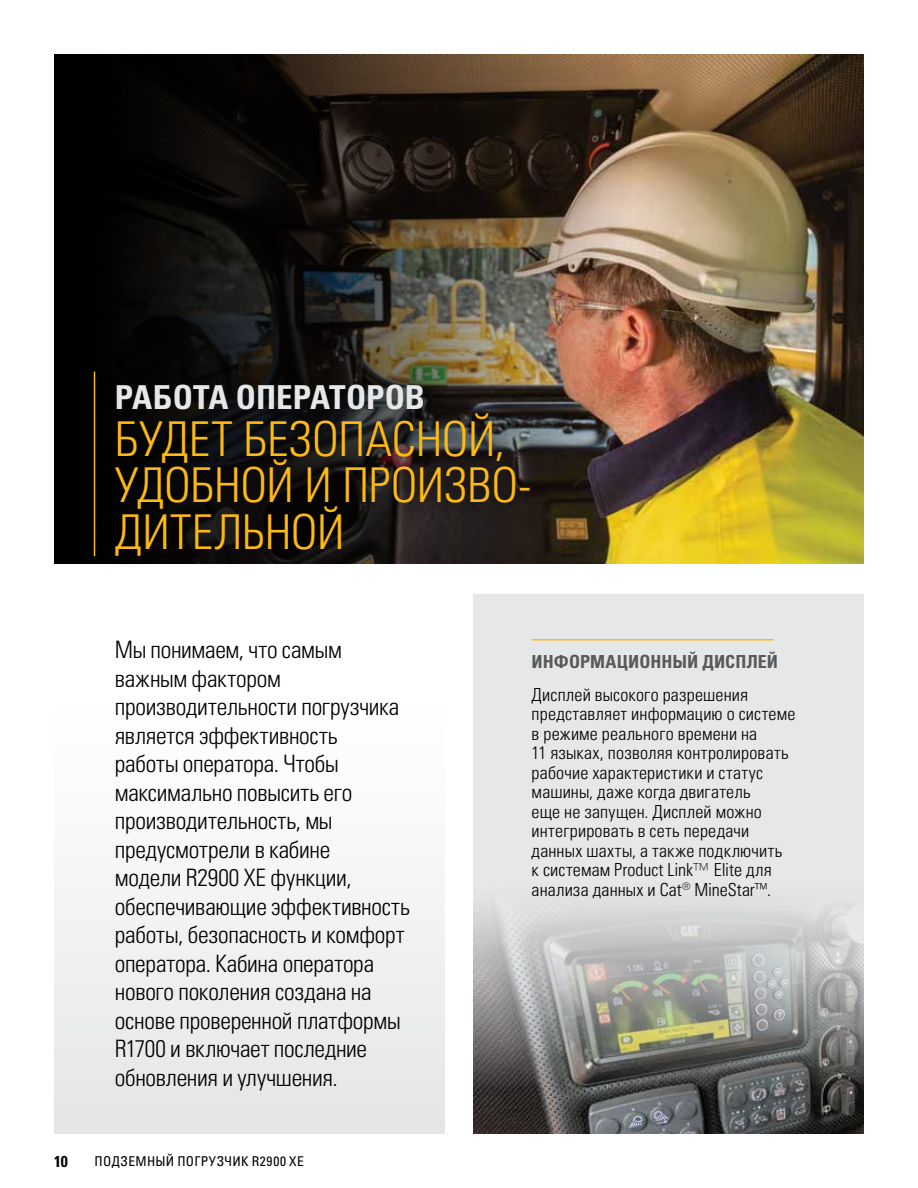
<style>
.page{position:relative;width:918px;height:1188px;background:#fff}
.page>*{position:absolute;margin:0;border:0;box-sizing:border-box;transform-origin:0 0}
.Copy{font:48px/46.5px "Univers LTCYR 47 Light Cond";letter-spacing:-.005em;color:#fdba12}
.Copy-2{font:33px "Univers LTCYR 67 Bold Cond";color:#e6e7e8}
.Copy-3{font:24px/28.5px "Univers LTCYR 47 Light Cond";letter-spacing:-.01em;color:#000}
.Copy-4{font:18px/19.5px "Univers LTCYR 47 Light Cond";letter-spacing:.01em;color:#000}
.Call_out_with_rule{font:18px "Univers LTCYR 67 Bold Cond";letter-spacing:.005em;color:#58595b}
.t1{font:15.75px "Univers LTCYR 67 Bold Cond";color:#000}
.t2{font:condensed 13.5px "Univers LTCYR 57";letter-spacing:.03em;color:#000}
.s1{font-family:"Univers LT Std";font-weight:100;font-stretch:ultra-condensed}
</style>
<div class="page">
<div style="left:54px;top:707px;width:391px;height:427px;background:linear-gradient(to right,#f2f2f3,#f2f2f3)"></div>
<div style="left:473px;top:594px;width:391px;height:540px;background:#e6e7e8"></div>
<img style="left:473px;top:903px;width:391px;height:231px">
<div style="left:54px;top:54px;width:810px;height:510px;background:#000"></div>
<img style="left:93px;top:54px;width:771px;height:510px">
<div style="left:98px;top:367px;width:448px;height:205px;background:#000;opacity:.62"></div>
<hr style="left:94px;top:372px;width:1px;height:184px;background:#fdba12">
<hr style="left:532px;top:639px;width:242px;height:1px;background:#fdba12">
<p class="Copy-2" style="left:115px;top:378px;width:312px">РАБОТА ОПЕРАТОРОВ</p>
<p class="Copy" style="left:115px;top:413px;width:418px">БУДЕТ БЕЗОПАСНОЙ,<br>УДОБНОЙ И ПРОИЗВО-<br>ДИТЕЛЬНОЙ</p>
<p class="Copy-3" style="left:115px;top:634px;width:297px">Мы понимаем, что самым важным фактором производительности погрузчика является эффективность<br>работы оператора. Чтобы максимально повысить его производительность, мы предусмотрели в кабине<br>модели R2900 XE функции, обеспечивающие эффективность работы, безопасность и комфорт оператора. Кабина оператора нового поколения создана на основе проверенной платформы<br>R1700 и включает последние обновления и улучшения.</p>
<p class="Call_out_with_rule" style="left:532px;top:650px;width:248px">ИНФОРМАЦИОННЫЙ ДИСПЛЕЙ</p>
<p class="Copy-4" style="left:532px;top:683px;width:265px">Дисплей высокого разрешения представляет информацию о системе в режиме реального времени на<br>11 языках, позволяя контролировать рабочие характеристики и статус машины, даже когда двигатель<br>еще не запущен. Дисплей можно интегрировать в сеть передачи данных шахты, а также подключить<br>к системам Product Link<span class="s1">™</span> Elite для анализа данных и Cat<sup>®</sup> MineStar™.</p>
<p class="t1" style="left:54px;top:1152px;width:15px">10</p>
<p class="t2" style="left:94px;top:1153px;width:211px">ПОДЗЕМНЫЙ ПОГРУЗЧИК R2900 XE</p>
</div>
